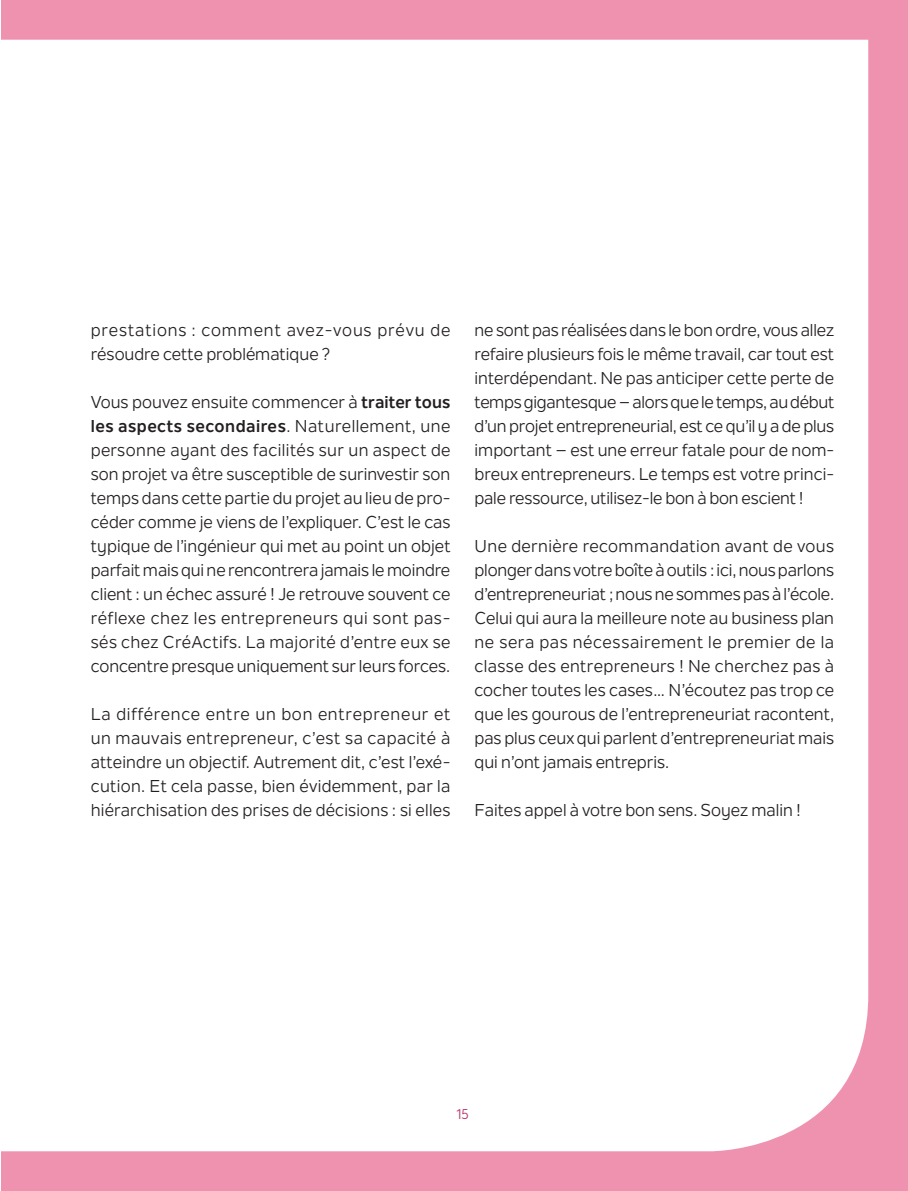
<style>
.page{position:relative;width:908px;height:1191px;background:#fff}
.page>*{position:absolute;margin:0;border:0;box-sizing:border-box;transform-origin:0 0}
.Outil_Texte_Courant{font:17px/24px "Nolan Next";color:#231f20;text-align:justify}
.Outil_Texte_Courant-2{font:17px/24px "Nolan Next";letter-spacing:.03em;color:#231f20}
.t1{font:14.2px "Nolan Next";color:#b5326b}
.s1{font-weight:700}
</style>
<div class="page">
<div style="left:1px;top:0;width:906px;height:1191px;background:#ee92b0"></div>
<div style="left:1px;top:40px;width:866px;height:1111px;background:#fff"></div>
<p class="Outil_Texte_Courant-2" style="left:91px;top:318px;width:361px">prestations : comment avez-vous prévu de résoudre cette problématique ?</p>
<p class="Outil_Texte_Courant" style="left:91px;top:390px;width:361px">Vous pouvez ensuite commencer à <span class="s1">traiter tous les aspects secondaires</span>. Naturellement, une personne ayant des facilités sur un aspect de son projet va être susceptible de surinvestir son temps dans cette partie du projet au lieu de pro&shy;céder comme je viens de l’expliquer. C’est le cas typique de l’ingénieur qui met au point un objet parfait mais qui ne rencontrera jamais le moindre client : un échec assuré ! Je retrouve souvent ce réflexe chez les entrepreneurs qui sont pas&shy;sés chez CréActifs. La majorité d’entre eux se concentre presque uniquement sur leurs forces.</p>
<p class="Outil_Texte_Courant" style="left:91px;top:702px;width:361px">La différence entre un bon entrepreneur et un mauvais entrepreneur, c’est sa capacité à atteindre un objectif. Autrement dit, c’est l’exé&shy;cution. Et cela passe, bien évidemment, par la hiérarchisation des prises de décisions : si elles</p>
<p class="Outil_Texte_Courant" style="left:474px;top:318px;width:361px">ne sont pas réalisées dans le bon ordre, vous allez refaire plusieurs fois le même travail, car tout est interdépendant. Ne pas anticiper cette perte de temps gigantesque –alors que le temps, au début d’un projet entrepreneurial, est ce qu’il y a de plus important – est une erreur fatale pour de nom&shy;breux entrepreneurs. Le temps est votre princi&shy;pale ressource, utilisez-le bon à bon escient !</p>
<p class="Outil_Texte_Courant" style="left:474px;top:534px;width:361px">Une dernière recommandation avant de vous plonger dans votre boîte à outils : ici, nous parlons d’entrepreneuriat ; nous ne sommes pas à l’école.<br>Celui qui aura la meilleure note au business plan ne sera pas nécessairement le premier de la classe des entrepreneurs ! Ne cherchez pas à cocher toutes les cases… N’écoutez pas trop ce que les gourous de l’entrepreneuriat racontent, pas plus ceux qui parlent d’entrepreneuriat mais qui n’ont jamais entrepris.</p>
<p class="Outil_Texte_Courant" style="left:474px;top:798px;width:328px">Faites appel à votre bon sens. Soyez malin !</p>
<p class="t1" style="left:456px;top:1105px;width:14px">15</p>
</div>
